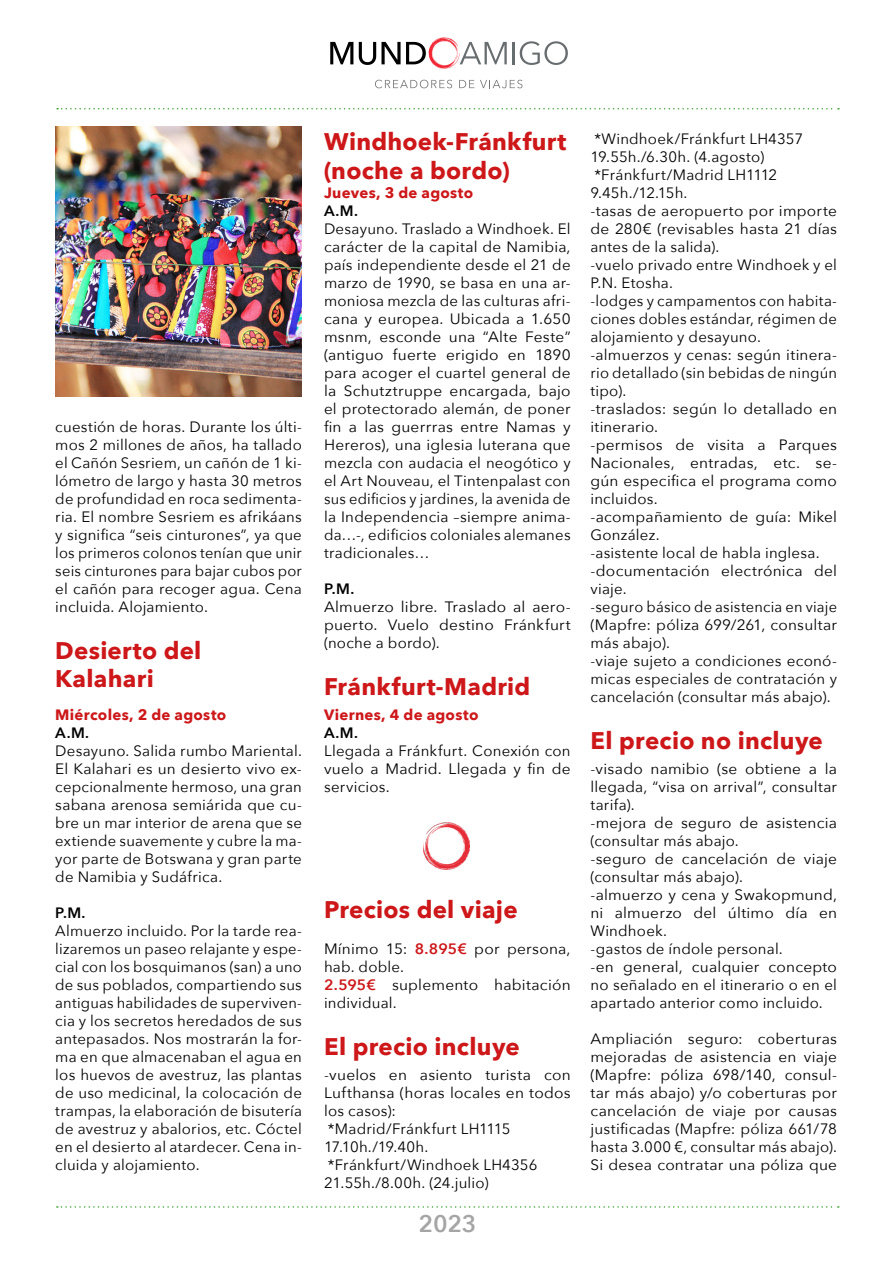
<style>
.page{position:relative;width:893px;height:1263px;background:#fff}
.page>*{position:absolute;margin:0;border:0;box-sizing:border-box;transform-origin:0 0}
.t1{font:700 24px/28.5px "Avenir Next";letter-spacing:.01em;color:#cd1719}
.t2{font:600 24px "Avenir Next";color:#a6a5a5}
.t3{font:15px/18px "Avenir Next";letter-spacing:.015em;color:#000;text-align:justify}
.t4{font:700 15px "Avenir Next";letter-spacing:.02em;color:#cd1719}
.t5{font:600 15px "Avenir Next";color:#000}
.s1{font-weight:600;color:#cd1719}
</style>
<div class="page">
<svg style="left:330px;top:42px;width:23px;height:22px"></svg>
<hr style="left:513px;top:42px;width:2px;height:22px;background:#676c6e">
<svg style="left:520px;top:41px;width:48px;height:24px"></svg>
<svg style="left:359px;top:37px;width:148px;height:32px"></svg>
<svg style="left:375px;top:80px;width:77px;height:8px"></svg>
<svg style="left:459px;top:80px;width:15px;height:8px"></svg>
<svg style="left:480px;top:80px;width:42px;height:8px"></svg>
<svg style="left:57px;top:108px;width:782px;height:2px"></svg>
<svg style="left:57px;top:1206px;width:782px;height:2px"></svg>
<img style="left:423px;top:822px;width:47px;height:48px">
<img style="left:55px;top:126px;width:247px;height:270px">
<p class="t3" style="left:55px;top:417px;width:248px">cuestión de horas. Durante los últi&shy;mos 2 millones de años, ha tallado el Cañón Sesriem, un cañón de 1 ki&shy;lómetro de largo y hasta 30 metros de profundidad en roca sedimenta&shy;ria. El nombre Sesriem es afrikáans y significa “seis cinturones”, ya que los primeros colonos tenían que unir seis cinturones para bajar cubos por el cañón para recoger agua. Cena incluida. Alojamiento.</p>
<h1 class="t1" style="left:55px;top:635px;width:148px">Desierto del<br>Kalahari</h1>
<p class="t4" style="left:55px;top:702px;width:173px">Miércoles, 2 de agosto</p>
<p class="t5" style="left:55px;top:720px;width:35px">A.M.</p>
<p class="t3" style="left:55px;top:741px;width:248px">Desayuno. Salida rumbo Mariental.<br>El Kalahari es un desierto vivo ex&shy;cepcionalmente hermoso, una gran sabana arenosa semiárida que cu&shy;bre un mar interior de arena que se extiende suavemente y cubre la ma&shy;yor parte de Botswana y gran parte de Namibia y Sudáfrica.</p>
<p class="t5" style="left:55px;top:900px;width:32px">P.M.</p>
<p class="t3" style="left:55px;top:921px;width:248px">Almuerzo incluido. Por la tarde rea&shy;lizaremos un paseo relajante y espe&shy;cial con los bosquimanos (san) a uno de sus poblados, compartiendo sus antiguas habilidades de superviven&shy;cia y los secretos heredados de sus antepasados. Nos mostrarán la for&shy;ma en que almacenaban el agua en los huevos de avestruz, las plantas de uso medicinal, la colocación de trampas, la elaboración de bisutería de avestruz y abalorios, etc. Cóctel en el desierto al atardecer. Cena in&shy;cluida y alojamiento.</p>
<h1 class="t1" style="left:324px;top:127px;width:244px">Windhoek-Fránkfurt (noche a bordo)</h1>
<p class="t4" style="left:324px;top:180px;width:151px">Jueves, 3 de agosto</p>
<p class="t5" style="left:324px;top:198px;width:35px">A.M.</p>
<p class="t3" style="left:324px;top:219px;width:248px">Desayuno. Traslado a Windhoek. El carácter de la capital de Namibia, país independiente desde el 21 de marzo de 1990, se basa en una ar&shy;moniosa mezcla de las culturas afri&shy;cana y europea. Ubicada a 1.650 msnm, esconde una “Alte Feste” (antiguo fuerte erigido en 1890 para acoger el cuartel general de la Schutztruppe encargada, bajo el protectorado alemán, de poner fin a las guerrras entre Namas y Hereros), una iglesia luterana que mezcla con audacia el neogótico y el Art Nouveau, el Tintenpalast con sus edificios y jardines, la avenida de la Independencia –siempre anima&shy;da…-, edificios coloniales alemanes tradicionales…</p>
<p class="t5" style="left:324px;top:576px;width:32px">P.M.</p>
<p class="t3" style="left:324px;top:597px;width:248px">Almuerzo libre. Traslado al aero&shy;puerto. Vuelo destino Fránkfurt (noche a bordo).</p>
<h1 class="t1" style="left:324px;top:671px;width:208px">Fránkfurt-Madrid</h1>
<p class="t4" style="left:324px;top:702px;width:156px">Viernes, 4 de agosto</p>
<p class="t5" style="left:324px;top:720px;width:35px">A.M.</p>
<p class="t3" style="left:324px;top:741px;width:248px">Llegada a Fránkfurt. Conexión con vuelo a Madrid. Llegada y fin de servicios.</p>
<h1 class="t1" style="left:324px;top:895px;width:195px">Precios del viaje</h1>
<p class="t3" style="left:324px;top:939px;width:248px;text-align:left">Mínimo 15: <span class="s1">8.895€</span> por persona, hab. doble.<br><span class="s1">2.595€</span> suplemento habitación individual.</p>
<h1 class="t1" style="left:324px;top:1031px;width:197px">El precio incluye</h1>
<p class="t3" style="left:324px;top:1065px;width:248px;text-align:left">-vuelos en asiento turista con<br>Lufthansa (horas locales en todos los casos):<br>*Madrid/Fránkfurt LH1115<br>17.10h./19.40h. *Fránkfurt/Windhoek LH4356<br>21.55h./8.00h. (24.julio)</p>
<h1 class="t2" style="left:418px;top:1203px;width:60px">2023</h1>
<p class="t3" style="left:590px;top:129px;width:248px;text-align:left">*Windhoek/Fránkfurt LH4357<br>19.55h./6.30h. (4.agosto) *Fránkfurt/Madrid LH1112<br>9.45h./12.15h.<br>-tasas de aeropuerto por importe de 280€ (revisables hasta 21 días antes de la salida).<br>-vuelo privado entre Windhoek y el<br>P.N. Etosha.<br>-lodges y campamentos con habita&shy;ciones dobles estándar, régimen de alojamiento y desayuno. -almuerzos y cenas: según itinera&shy;rio detallado (sin bebidas de ningún tipo).<br>-traslados: según lo detallado en itinerario.<br>-permisos de visita a Parques<br>Nacionales, entradas, etc. se&shy;gún especifica el programa como incluidos.<br>-acompañamiento de guía: Mikel<br>González.<br>-asistente local de habla inglesa. -documentación electrónica del viaje.<br>-seguro básico de asistencia en viaje (Mapfre: póliza 699/261, consultar más abajo).<br>-viaje sujeto a condiciones econó&shy;micas especiales de contratación y cancelación (consultar más abajo).</p>
<h1 class="t1" style="left:590px;top:725px;width:234px">El precio no incluye</h1>
<p class="t3" style="left:590px;top:759px;width:248px;text-align:left">-visado namibio (se obtiene a la llegada, “visa on arrival”, consultar tarifa).<br>-mejora de seguro de asistencia (consultar más abajo.<br>-seguro de cancelación de viaje (consultar más abajo).<br>-almuerzo y cena y Swakopmund, ni almuerzo del último día en<br>Windhoek.<br>-gastos de índole personal.<br>-en general, cualquier concepto no señalado en el itinerario o en el apartado anterior como incluido.</p>
<p class="t3" style="left:590px;top:1029px;width:248px">Ampliación seguro: coberturas mejoradas de asistencia en viaje (Mapfre: póliza 698/140, consul&shy;tar más abajo) y/o coberturas por cancelación de viaje por causas justificadas (Mapfre: póliza 661/78 hasta 3.000 €, consultar más abajo).<br>Si desea contratar una póliza que</p>
</div>
